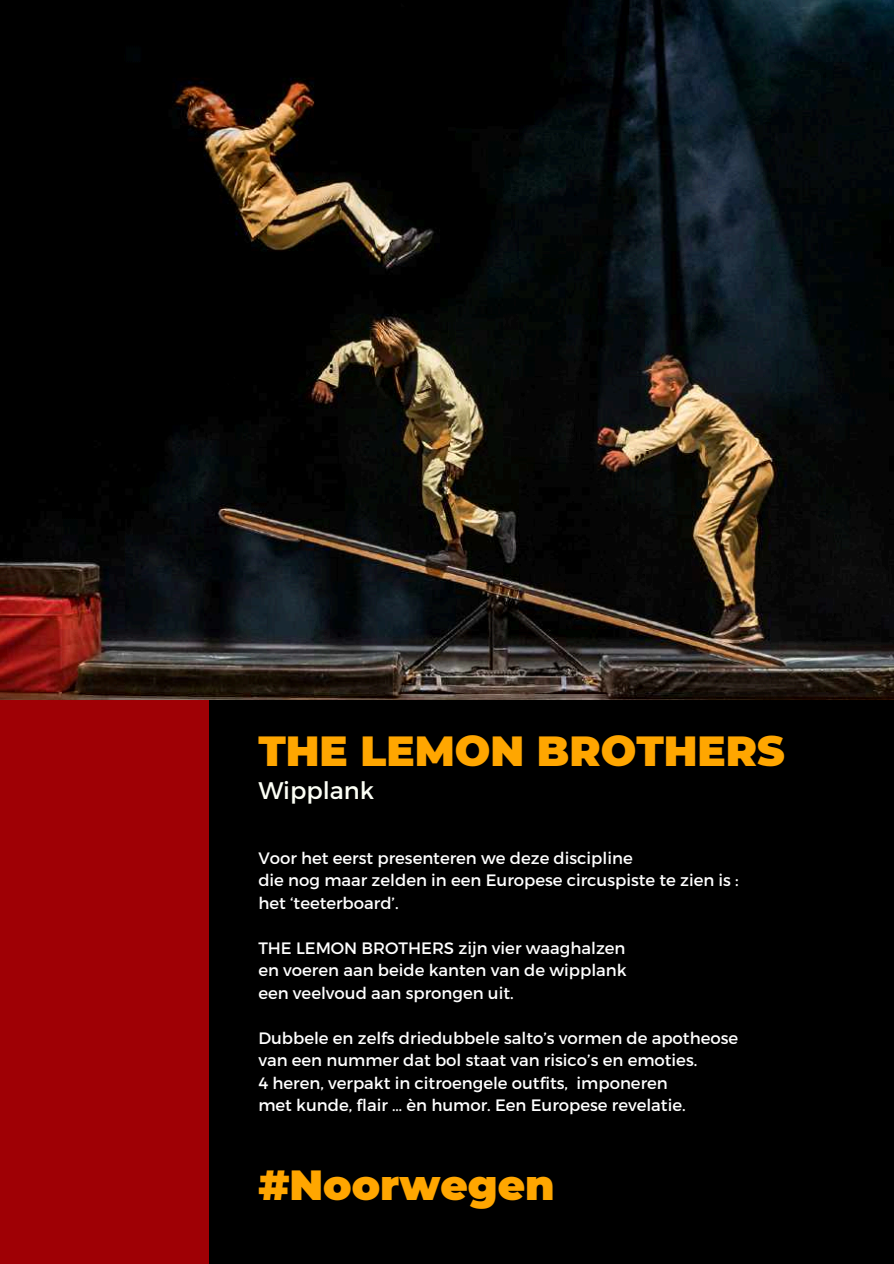
<style>
.page{position:relative;width:894px;height:1264px;background:#fff}
.page>*{position:absolute;margin:0;border:0;box-sizing:border-box;transform-origin:0 0}
.t1{font:900 42px "Montserrat";color:#ffa600}
.t2{font:24px "Montserrat";color:#fdfff6}
.t3{font:16.5px/22.5px "Montserrat";color:#fff}
</style>
<div class="page">
<div style="left:0;top:0;width:893px;height:1263px;background:#000"></div>
<div style="left:0;top:0;width:208px;height:1263px;background:#9f0005"></div>
<img style="left:0;top:0;width:893px;height:700px">
<h1 class="t1" style="left:258px;top:725px;width:528px">THE LEMON BROTHERS</h1>
<h2 class="t2" style="left:258px;top:775px;width:117px">Wipplank</h2>
<p class="t3" style="left:258px;top:845px;width:482px">Voor het eerst presenteren we deze discipline<br>die nog maar zelden in een Europese circuspiste te zien is : het ‘teeterboard’.</p>
<p class="t3" style="left:258px;top:935px;width:370px;text-align:justify">THE LEMON BROTHERS zijn vier waaghalzen en voeren aan beide kanten van de wipplank een veelvoud aan sprongen uit.</p>
<p class="t3" style="left:258px;top:1025px;width:481px">Dubbele en zelfs driedubbele salto’s vormen de apotheose van een nummer dat bol staat van risico’s en emoties.<br>4 heren, verpakt in citroengele outfits, imponeren<br>met kunde, flair … èn humor. Een Europese revelatie.</p>
<h1 class="t1" style="left:258px;top:1158px;width:298px">#Noorwegen</h1>
</div>
